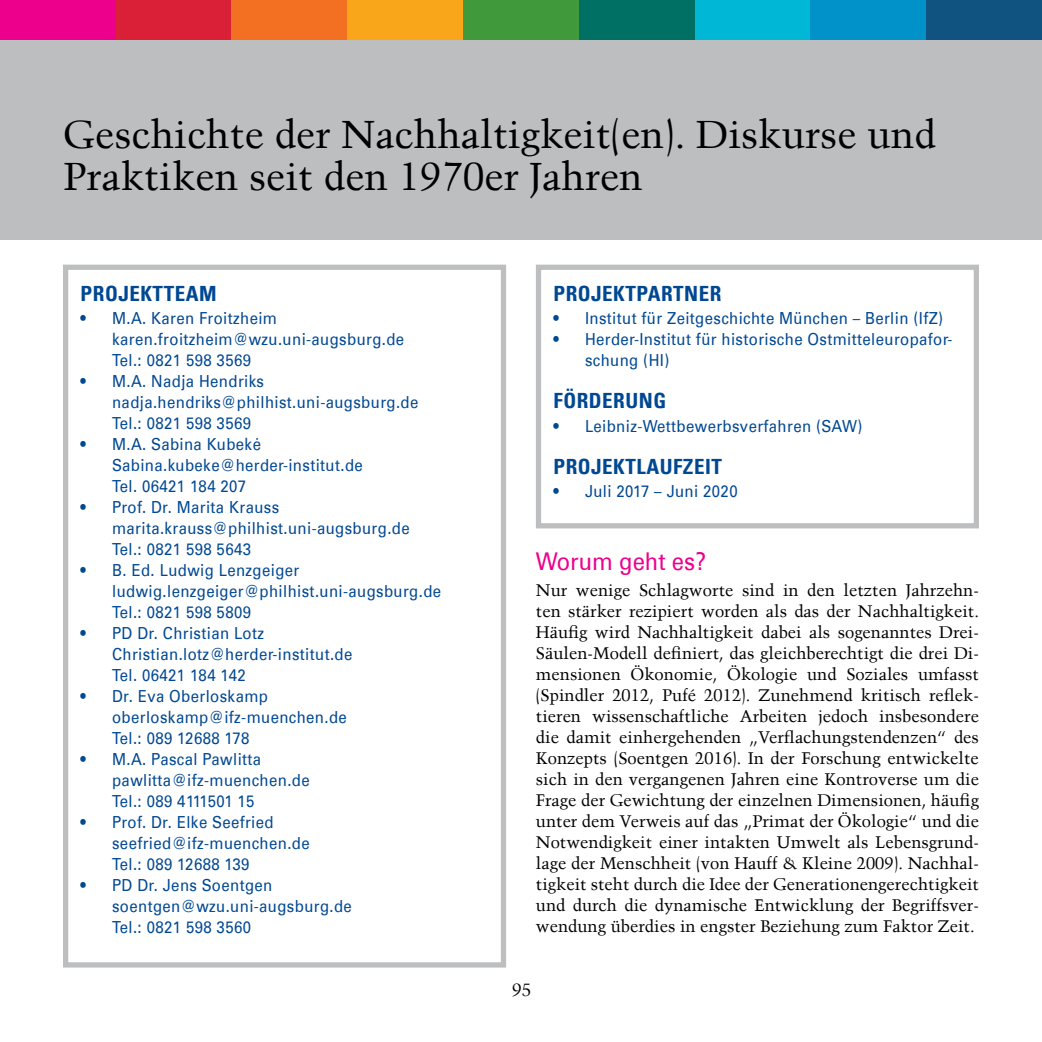
<style>
.page{position:relative;width:1042px;height:1042px;background:#fff}
.page>*{position:absolute;margin:0;border:0;box-sizing:border-box;transform-origin:0 0}
.t1{font:38.5px/42px "Trump Mediaeval LT";color:#000}
.t2{font:24.5px "Univers Com 55 Roman";color:#ec008c;scale:.9 1}
.t3{font:21px "Univers Com 67 Bold Cond";letter-spacing:.025em;color:#004892}
.t4{font:17.5px "Trump Mediaeval LT";color:#000}
.t5{font:16.62px/21px "Univers Com 55 Roman";letter-spacing:.025em;color:#004892;scale:.9 1}
.t6{font:16.62px/21px "Trump Mediaeval LT";color:#000;text-align:justify}
</style>
<div class="page">
<div style="left:0;top:0;width:1042px;height:240px;background:#bcbec0"></div>
<div style="left:0;top:0;width:116px;height:40px;background:#ec008c"></div>
<div style="left:116px;top:0;width:115px;height:40px;background:#da2037"></div>
<div style="left:231px;top:0;width:116px;height:40px;background:#f36f21"></div>
<div style="left:347px;top:0;width:116px;height:40px;background:#faa61a"></div>
<div style="left:463px;top:0;width:116px;height:40px;background:#409a3c"></div>
<div style="left:579px;top:0;width:115px;height:40px;background:#007064"></div>
<div style="left:694px;top:0;width:116px;height:40px;background:#00b8d6"></div>
<div style="left:810px;top:0;width:116px;height:40px;background:#0092c8"></div>
<div style="left:926px;top:0;width:116px;height:40px;background:#105380"></div>
<div style="left:63px;top:265px;width:443px;height:702px;border:5px solid #bcbec0"></div>
<div style="left:536px;top:265px;width:443px;height:263px;border:5px solid #bcbec0"></div>
<h1 class="t1" style="left:63px;top:113px;width:874px">Geschichte der Nachhaltigkeit(en). Diskurse und<br>Praktiken seit den 1970er Jahren</h1>
<p class="t3" style="left:81px;top:280px;width:38px">PROJEKTTEAM</p>
<p class="t5" style="left:112px;top:308px;width:326px;text-indent:-31px">• M.A. Karen Froitzheim karen.froitzheim@wzu.uni-augsburg.de<br>Tel.: 0821 598 3569</p>
<p class="t5" style="left:112px;top:371px;width:342px;text-indent:-31px">• M.A. Nadja Hendriks nadja.hendriks@philhist.uni-augsburg.de<br>Tel.: 0821 598 3569</p>
<p class="t5" style="left:112px;top:434px;width:280px;text-indent:-31px">• M.A. Sabina Kubekė<br>Sabina.kubeke@herder-institut.de<br>Tel. 06421 184 207</p>
<p class="t5" style="left:112px;top:497px;width:332px;text-indent:-31px">• Prof. Dr. Marita Krauss marita.krauss@philhist.uni-augsburg.de<br>Tel.: 0821 598 5643</p>
<p class="t5" style="left:112px;top:560px;width:367px;text-indent:-31px">• B. Ed. Ludwig Lenzgeiger ludwig.lenzgeiger@philhist.uni-augsburg.de<br>Tel.: 0821 598 5809</p>
<p class="t5" style="left:112px;top:623px;width:268px;text-indent:-31px">• PD Dr. Christian Lotz<br>Christian.lotz@herder-institut.de<br>Tel. 06421 184 142</p>
<p class="t5" style="left:112px;top:686px;width:262px;text-indent:-31px">• Dr. Eva Oberloskamp oberloskamp@ifz-muenchen.de<br>Tel.: 089 12688 178</p>
<p class="t5" style="left:112px;top:749px;width:221px;text-indent:-32px">• M.A. Pascal Pawlitta pawlitta@ifz-muenchen.de<br>Tel.: 089 4111501 15</p>
<p class="t5" style="left:112px;top:812px;width:221px;text-indent:-31px">• Prof. Dr. Elke Seefried seefried@ifz-muenchen.de<br>Tel.: 089 12688 139</p>
<p class="t5" style="left:112px;top:875px;width:268px;text-indent:-31px">• PD Dr. Jens Soentgen soentgen@wzu.uni-augsburg.de<br>Tel.: 0821 598 3560</p>
<p class="t3" style="left:553px;top:280px;width:38px">PROJEKTPA</p>
<p class="t3" style="left:661px;top:280px;width:62px">RTNER</p>
<p class="t5" style="left:553px;top:308px;width:434px">• Institut für Zeitgeschichte München – Berlin (IfZ)</p>
<p class="t5" style="left:585px;top:329px;width:410px;text-indent:-32px">• Herder-Institut für historische Ostmitteleuropafor&shy;schung (HI)</p>
<p class="t3" style="left:553px;top:388px;width:114px">FÖRDERUNG</p>
<p class="t5" style="left:553px;top:415px;width:345px">• Leibniz-Wettbewerbsverfahren (SAW)</p>
<p class="t3" style="left:553px;top:453px;width:37px">PROJEKTLA</p>
<p class="t3" style="left:660px;top:453px;width:45px">UFZEIT</p>
<p class="t5" style="left:553px;top:481px;width:206px">• Juli 2017 – Juni 2020</p>
<h2 class="t2" style="left:536px;top:546px;width:191px">Worum geht es?</h2>
<p class="t6" style="left:536px;top:579px;width:445px">Nur wenige Schlagworte sind in den letzten Jahrzehn&shy;ten stärker rezipiert worden als das der Nachhaltigkeit.<br>Häufig wird Nachhaltigkeit dabei als sogenanntes Drei-Säulen-Modell definiert, das gleichberechtigt die drei Di&shy;mensionen Ökonomie, Ökologie und Soziales umfasst (Spindler 2012, Pufé 2012). Zunehmend kritisch reflek&shy;tieren wissenschaftliche Arbeiten jedoch insbesondere die damit einhergehenden „Verflachungstendenzen“ des Konzepts (Soentgen 2016). In der Forschung entwickelte sich in den vergangenen Jahren eine Kontroverse um die Frage der Gewichtung der einzelnen Dimensionen, häufig unter dem Verweis auf das „Primat der Ökologie“ und die Notwendigkeit einer intakten Umwelt als Lebensgrund&shy;lage der Menschheit (von Hauff &amp; Kleine 2009). Nachhal&shy;tigkeit steht durch die Idee der Generationengerechtigkeit und durch die dynamische Entwicklung der Begriffsver&shy;wendung überdies in engster Beziehung zum Faktor Zeit.</p>
<p class="t4" style="left:512px;top:979px;width:21px">95</p>
</div>
